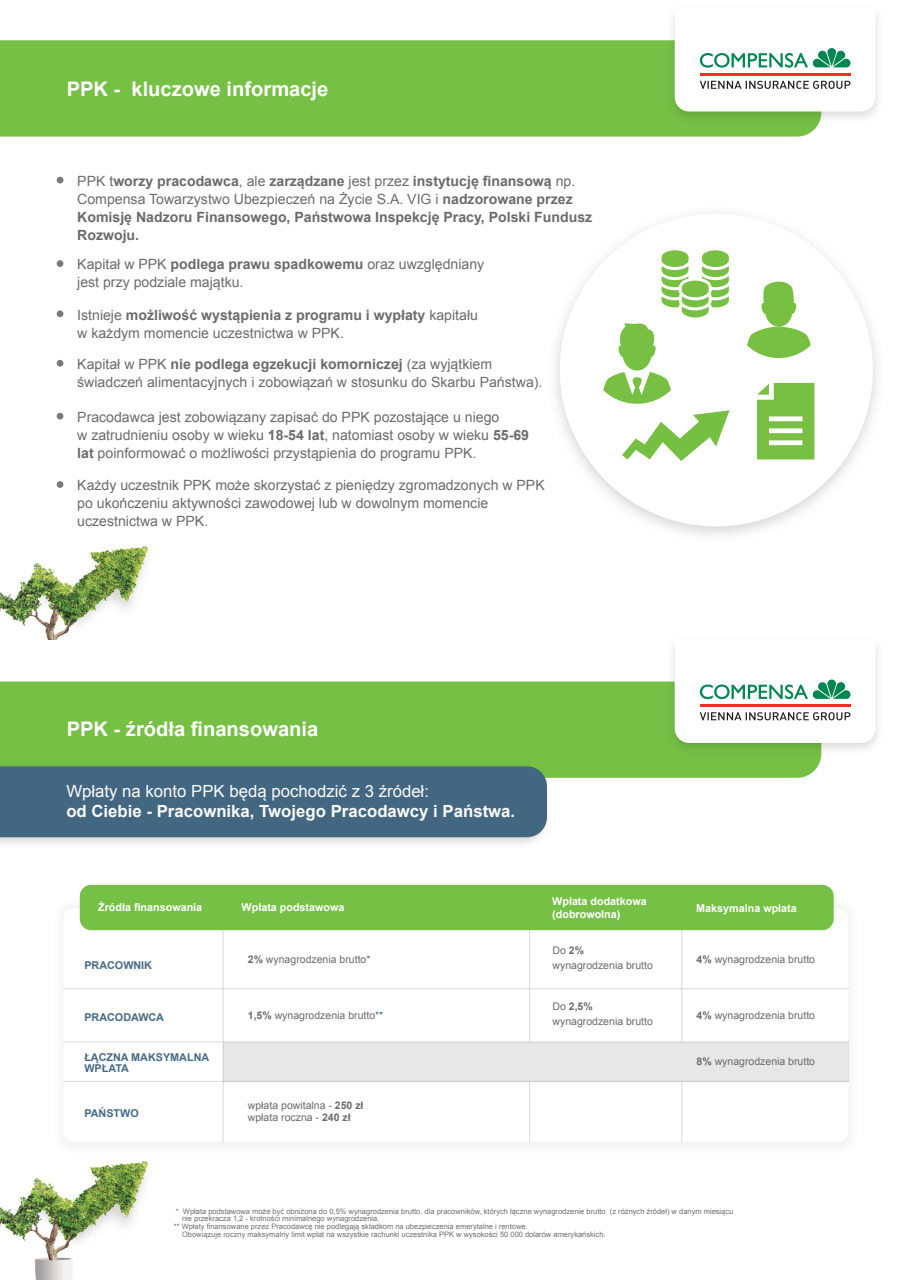
<style>
.page{position:relative;width:911px;height:1280px;background:#fff}
.page>*{position:absolute;margin:0;border:0;box-sizing:border-box;transform-origin:0 0}
.t1{font:700 20.1px "Arial";color:#fff}
.t2{font:700 16.8px "Arial";color:rgb(255 255 255/.98)}
.t3{font:16.8px "Arial";color:rgb(255 255 255/.98)}
.t4{font:14.1px/18px "Arial";color:#6d6a6a}
.t5{font:700 14.1px/18px "Arial";color:#6d6a6a}
.t6{font:700 10.8px/12.6px "Arial";color:#fff}
.t7{font:700 10.8px/11.1px "Arial";color:#476a85}
.t8{font:10.5px/15.3px "Arial";color:#6d6a6a}
.t9{font:7.5px "Arial";color:rgb(109 106 106/.98)}
.s1{font-weight:400}
.s2{font-weight:700}
.s3{color:#426682}
</style>
<div class="page">
<div style="left:0;top:681px;width:821px;height:97px;background:#76c046"></div>
<img style="left:0;top:761px;width:552px;height:83px">
<div style="left:0;top:766px;width:546px;height:71px;background:#436781"></div>
<img style="left:0;top:1161px;width:147px;height:119px">
<svg style="left:63px;top:908px;width:785px;height:234px"></svg>
<div style="left:80px;top:885px;width:753px;height:45px;background:#76c046;border-radius:11px"></div>
<hr style="left:63px;top:988px;width:785px;height:1px;background:#e4e3e3">
<hr style="left:63px;top:1042px;width:785px;height:1px;background:#eeeded">
<hr style="left:63px;top:1081px;width:785px;height:1px;background:#e0e0df">
<hr style="left:223px;top:930px;width:1px;height:212px;background:#e9e8e8">
<hr style="left:529px;top:930px;width:1px;height:112px;background:#dddddc">
<hr style="left:529px;top:1081px;width:1px;height:61px;background:#dddddc">
<hr style="left:681px;top:930px;width:1px;height:112px;background:#e5e4e4">
<hr style="left:681px;top:1081px;width:1px;height:61px;background:#e5e4e4">
<div style="left:223px;top:1042px;width:625px;height:40px;background:#e7e7e7"></div>
<img style="left:665px;top:646px;width:213px;height:110px">
<svg style="left:674px;top:646px;width:201px;height:97px"></svg>
<div style="left:0;top:40px;width:819px;height:97px;background:#76c046"></div>
<svg style="left:57px;top:177px;width:6px;height:6px"></svg>
<div style="left:57px;top:260px;width:6px;height:7px;background:#7e7979;border-radius:50%"></div>
<div style="left:57px;top:310px;width:6px;height:7px;background:#7e7979;border-radius:50%"></div>
<div style="left:57px;top:360px;width:6px;height:7px;background:#7e7979;border-radius:50%"></div>
<div style="left:57px;top:413px;width:6px;height:7px;background:#7e7979;border-radius:50%"></div>
<div style="left:57px;top:481px;width:6px;height:7px;background:#7e7979;border-radius:50%"></div>
<img style="left:555px;top:225px;width:322px;height:310px">
<div style="left:559px;top:214px;width:313px;height:312px;background:#fff;border-radius:50%"></div>
<svg style="left:757px;top:383px;width:57px;height:76px"></svg>
<svg style="left:747px;top:281px;width:63px;height:77px"></svg>
<svg style="left:622px;top:410px;width:107px;height:51px"></svg>
<svg style="left:603px;top:250px;width:125px;height:154px"></svg>
<img style="left:0;top:546px;width:147px;height:94px">
<img style="left:665px;top:14px;width:213px;height:110px">
<svg style="left:674px;top:14px;width:201px;height:97px"></svg>
<h1 class="t1" style="left:67px;top:81px;width:263px">PPK - kluczowe informacje</h1>
<p class="t5" style="left:77px;top:173px;width:516px"><span class="s1">PPK t</span>worzy pracodawca<span class="s1">, ale</span> zarządzane <span class="s1">jest przez</span> instytucję finansową <span class="s1">np.<br>Compensa Towarzystwo Ubezpieczeń na Życie S.A. VIG i</span> nadzorowane przez Komisję Nadzoru Finansowego, Państwowa Inspekcję Pracy, Polski Fundusz Rozwoju.</p>
<p class="t4" style="left:77px;top:257px;width:408px">Kapitał w PPK <span class="s2">podlega prawu spadkowemu</span> oraz uwzględniany jest przy podziale majątku.</p>
<p class="t4" style="left:77px;top:307px;width:402px">Istnieje <span class="s2">możliwość wystąpienia z programu i wypłaty</span> kapitału w każdym momencie uczestnictwa w PPK.</p>
<p class="t4" style="left:77px;top:356px;width:466px">Kapitał w PPK <span class="s2">nie podlega egzekucji komorniczej</span> (za wyjątkiem świadczeń alimentacyjnych i zobowiązań w stosunku do Skarbu Państwa).</p>
<p class="t4" style="left:77px;top:409px;width:453px">Pracodawca jest zobowiązany zapisać do PPK pozostające u niego<br>w zatrudnieniu osoby w wieku <span class="s2">18-54 lat</span>, natomiast osoby w wieku <span class="s2">55-69 lat</span> poinformować o możliwości przystąpienia do programu PPK.</p>
<p class="t4" style="left:77px;top:478px;width:469px">Każdy uczestnik PPK może skorzystać z pieniędzy zgromadzonych w PPK po ukończeniu aktywności zawodowej lub w dowolnym momencie uczestnictwa w PPK.</p>
<h1 class="t1" style="left:67px;top:721px;width:253px">PPK - źródła finansowania</h1>
<p class="t3" style="left:66px;top:785px;width:364px">Wpłaty na konto PPK będą pochodzić z 3 źródeł:</p>
<p class="t2" style="left:66px;top:805px;width:450px">od Ciebie - Pracownika, Twojego Pracodawcy i Państwa.</p>
<p class="t6" style="left:98px;top:902px;width:106px">Źródła finansowania</p>
<p class="t6" style="left:241px;top:902px;width:104px">Wpłata podstawowa</p>
<p class="t6" style="left:552px;top:896px;width:96px">Wpłata dodatkowa (dobrowolna)</p>
<p class="t6" style="left:696px;top:902px;width:102px">Maksymalna wpłata</p>
<p class="t8" style="left:552px;top:944px;width:102px">Do <span class="s2">2% </span>wynagrodzenia brutto</p>
<p class="t8" style="left:552px;top:999px;width:102px">Do <span class="s2">2,5% </span>wynagrodzenia brutto</p>
<p class="t8" style="left:248px;top:953px;width:124px"><span class="s2">2%</span> wynagrodzenia brutto<span class="s3">*</span></p>
<p class="t8" style="left:696px;top:953px;width:120px"><span class="s2">4%</span> wynagrodzenia brutto</p>
<p class="t7" style="left:84px;top:960px;width:69px">PRACOWNIK</p>
<p class="t8" style="left:248px;top:1008px;width:137px"><span class="s2">1,5%</span> wynagrodzenia brutto<span class="s3">**</span></p>
<p class="t8" style="left:696px;top:1008px;width:120px"><span class="s2">4%</span> wynagrodzenia brutto</p>
<p class="t7" style="left:84px;top:1012px;width:81px">PRACODAWCA</p>
<p class="t7" style="left:84px;top:1052px;width:126px">ŁĄCZNA MAKSYMALNA<br>WPŁATA</p>
<p class="t7" style="left:84px;top:1108px;width:56px">PAŃSTWO</p>
<p class="t8" style="left:696px;top:1054px;width:120px"><span class="s2">8%</span> wynagrodzenia brutto</p>
<p class="t8" style="left:248px;top:1100px;width:117px;line-height:12.6px">wpłata powitalna - <span class="s2">250 zł </span>wpłata roczna - <span class="s2">240 zł</span></p>
<p class="t9" style="left:176px;top:1208px;width:559px">* Wpłata podstawowa może być obniżona do 0,5% wynagrodzenia brutto, dla pracowników, których łączne wynagrodzenie brutto (z różnych źródeł) w danym miesiącu</p>
<p class="t9" style="left:182px;top:1215px;width:199px">nie przekracza 1,2 - krotności minimalnego wynagrodzenia.</p>
<p class="t9" style="left:174px;top:1224px;width:355px">** Wpłaty finansowane przez Pracodawcę nie podlegają składkom na ubezpieczenia emerytalne i rentowe.</p>
<p class="t9" style="left:182px;top:1232px;width:425px">Obowiązuje roczny maksymalny limit wpłat na wszystkie rachunki uczestnika PPK w wysokości 50 000 dolarów amerykańskich.</p>
</div>
